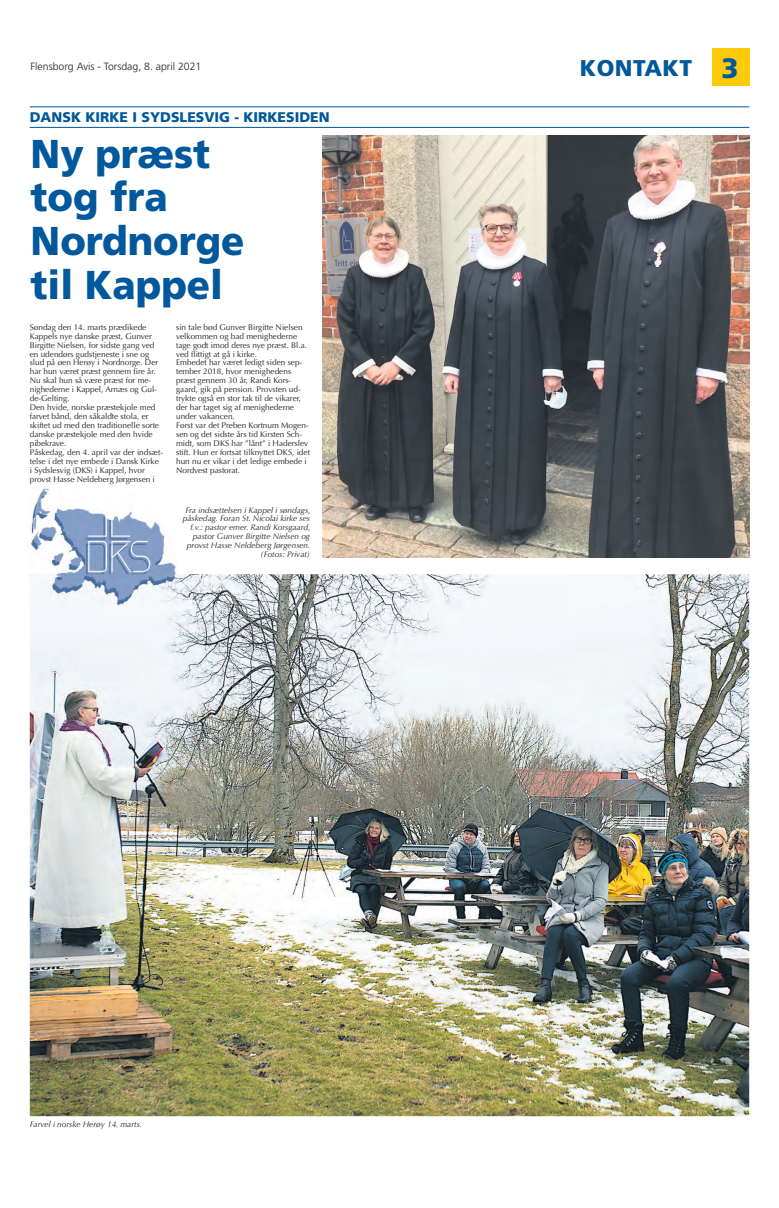
<style>
.page{position:relative;width:779px;height:1208px;background:#fff}
.page>*{position:absolute;margin:0;border:0;box-sizing:border-box;transform-origin:0 0}
.t1{font:900 40.25px/43.8px "Frutiger";color:#01589c;scale:.95 1}
.t2{font:900 22.75px "Frutiger";letter-spacing:.02em;color:#01589c}
.t3{font:900 14px "Frutiger";color:#01589c}
.t4{font:300 10.5px "Frutiger";color:#231f20}
.t5{font:8.22px/8.9px "Optima";color:#231f20}
.t6{font:italic 8.22px/8.9px "Optima";color:#231f20;text-align:right}
.s1{font-size:28px}
</style>
<div class="page">
<div style="left:712px;top:48px;width:37px;height:38px;background:#feca0a"></div>
<hr style="left:30px;top:107px;width:719px;height:1px;background:#01589c">
<hr style="left:30px;top:127px;width:719px;height:1px;background:#01589c">
<img style="left:322px;top:136px;width:427px;height:421px">
<img style="left:30px;top:574px;width:719px;height:542px">
<img style="left:29px;top:487px;width:148px;height:92px">
<img style="left:30px;top:574px;width:147px;height:31px">
<p class="t4" style="left:31px;top:60px;width:172px">Flensborg Avis - Torsdag, 8. april 2021</p>
<h3 class="t3" style="left:30px;top:109px;width:301px">DANSK KIRKE I SYDSLESVIG - KIRKESIDEN</h3>
<h1 class="t1" style="left:31px;top:132px;width:227px">Ny præst tog fra<br>Nordnorge til Kappel</h1>
<p class="t5" style="left:30px;top:323px;width:135px">Søndag den 14. marts prædikede<br>Kappels nye danske præst, Gunver<br>Birgitte Nielsen, for sidste gang ved en udendørs gudstjeneste i sne og slud på øen Herøy i Nordnorge. Der har hun været præst gennem fire år.<br>Nu skal hun så være præst for me&shy;nighederne i Kappel, Arnæs og Gul&shy;de-Gelting.<br>Den hvide, norske præstekjole med farvet bånd, den såkaldte stola, er skiftet ud med den traditionelle sorte danske præstekjole med den hvide pibekrave.<br>Påskedag, den 4. april var der indsæt&shy;telse i det nye embede i Dansk Kirke i Sydslesvig (DKS) i Kappel, hvor provst Hasse Neldeberg Jørgensen i</p>
<p class="t5" style="left:176px;top:323px;width:135px">sin tale bød Gunver Birgitte Nielsen velkommen og bad menighederne tage godt imod deres nye præst. Bl.a. ved flittigt at gå i kirke.<br>Embedet har været ledigt siden sep&shy;tember 2018, hvor menighedens præst gennem 30 år, Randi Kors&shy;gaard, gik på pension. Provsten ud&shy;trykte også en stor tak til de vikarer, der har taget sig af menighederne under vakancen.<br>Først var det Preben Kortnum Mogen&shy;sen og det sidste års tid Kirsten Sch&shy;midt, som DKS har ”lånt” i Haderslev stift. Hun er fortsat tilknyttet DKS, idet hun nu er vikar i det ledige embede i<br>Nordvest pastorat.</p>
<p class="t6" style="left:183px;top:505px;width:129px">Fra indsættelsen i Kappel i søndags, påskedag. Foran St. Nicolai kirke ses f.v.: pastor emer. Randi Korsgaard, pastor Gunver Birgitte Nielsen og provst Hasse Neldeberg Jørgensen. (Fotos: Privat)</p>
<p class="t6" style="left:30px;top:1120px;width:114px">Farvel i norske Herøy 14. marts.</p>
<h2 class="t2" style="left:580px;top:54px;width:160px">KONTAKT <span class="s1">3</span></h2>
</div>
